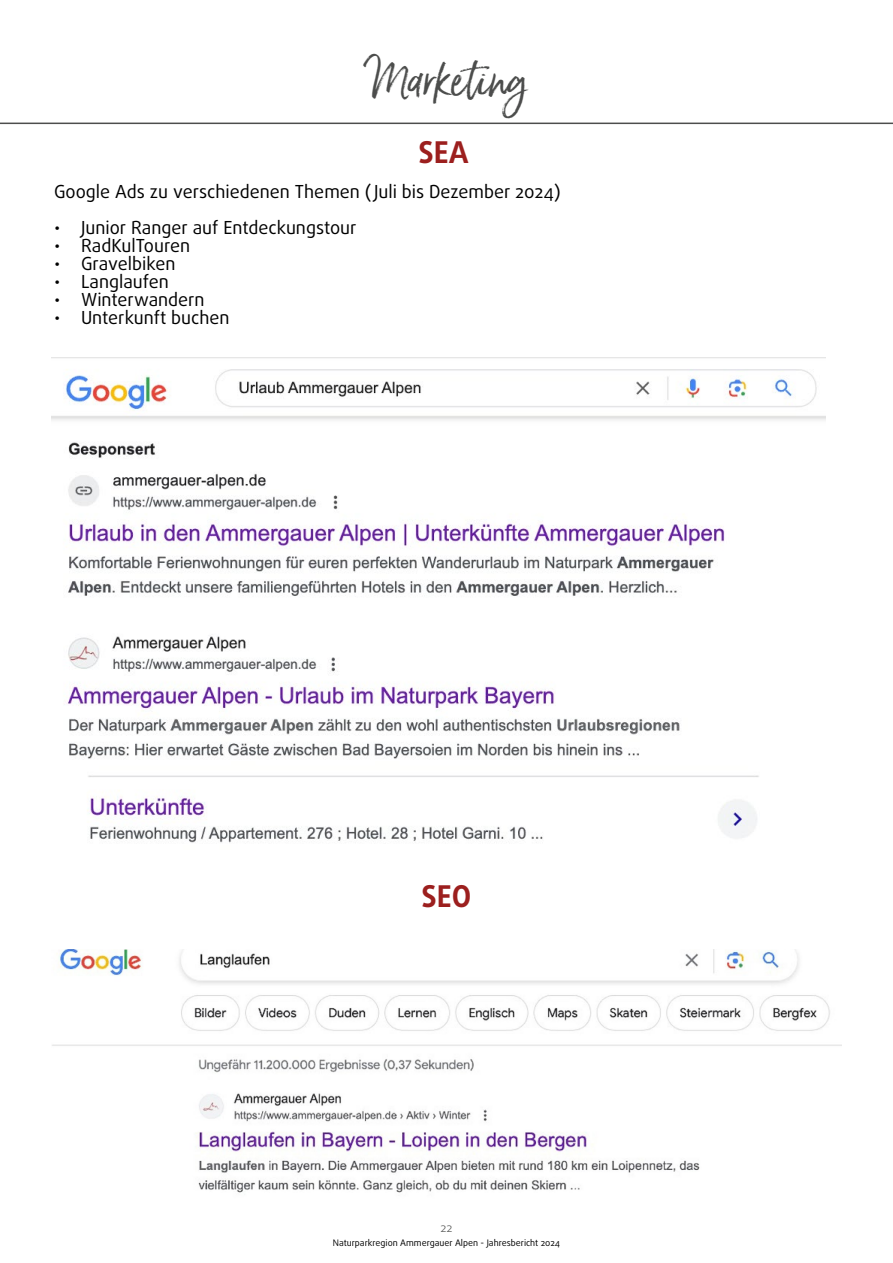
<style>
.page{position:relative;width:893px;height:1263px;background:#fff}
.page>*{position:absolute;margin:0;border:0;box-sizing:border-box;transform-origin:0 0}
.t1{font:45px "Born Ready";color:#4c4d4c}
.t2{font:700 30px "Daxline OT";color:#9c1f1e}
.t3{font:18px "Daxline OT";color:#000}
.t4{font:300 12px "Daxline OT";color:#4c4d4c}
.t5{font:9px "Daxline OT";color:#000}
</style>
<div class="page">
<hr style="left:0;top:123px;width:893px;height:1px;background:#4c4d4c">
<img style="left:51px;top:369px;width:774px;height:474px">
<img style="left:52px;top:949px;width:790px;height:244px">
<h1 class="t1" style="left:365px;top:53px;width:164px">Marketing</h1>
<h2 class="t2" style="left:418px;top:132px;width:52px">SEA</h2>
<p class="t3" style="left:54px;top:180px;width:508px">Google Ads zu verschiedenen Themen ( Juli bis Dezember 2024)</p>
<p class="t3" style="left:54px;top:216px;width:304px">• Junior Ranger auf Entdeckungstour</p>
<p class="t3" style="left:54px;top:234px;width:138px">• RadKulTouren</p>
<p class="t3" style="left:54px;top:252px;width:123px">• Gravelbiken</p>
<p class="t3" style="left:54px;top:270px;width:116px">• Langlaufen</p>
<p class="t3" style="left:54px;top:288px;width:152px">• Winterwandern</p>
<p class="t3" style="left:54px;top:306px;width:177px">• Unterkunft buchen</p>
<h2 class="t2" style="left:422px;top:876px;width:51px">SEO</h2>
<p class="t4" style="left:440px;top:1220px;width:13px">22</p>
<p class="t5" style="left:333px;top:1237px;width:229px">Naturparkregion Ammergauer Alpen - Jahresbericht 2024</p>
</div>
